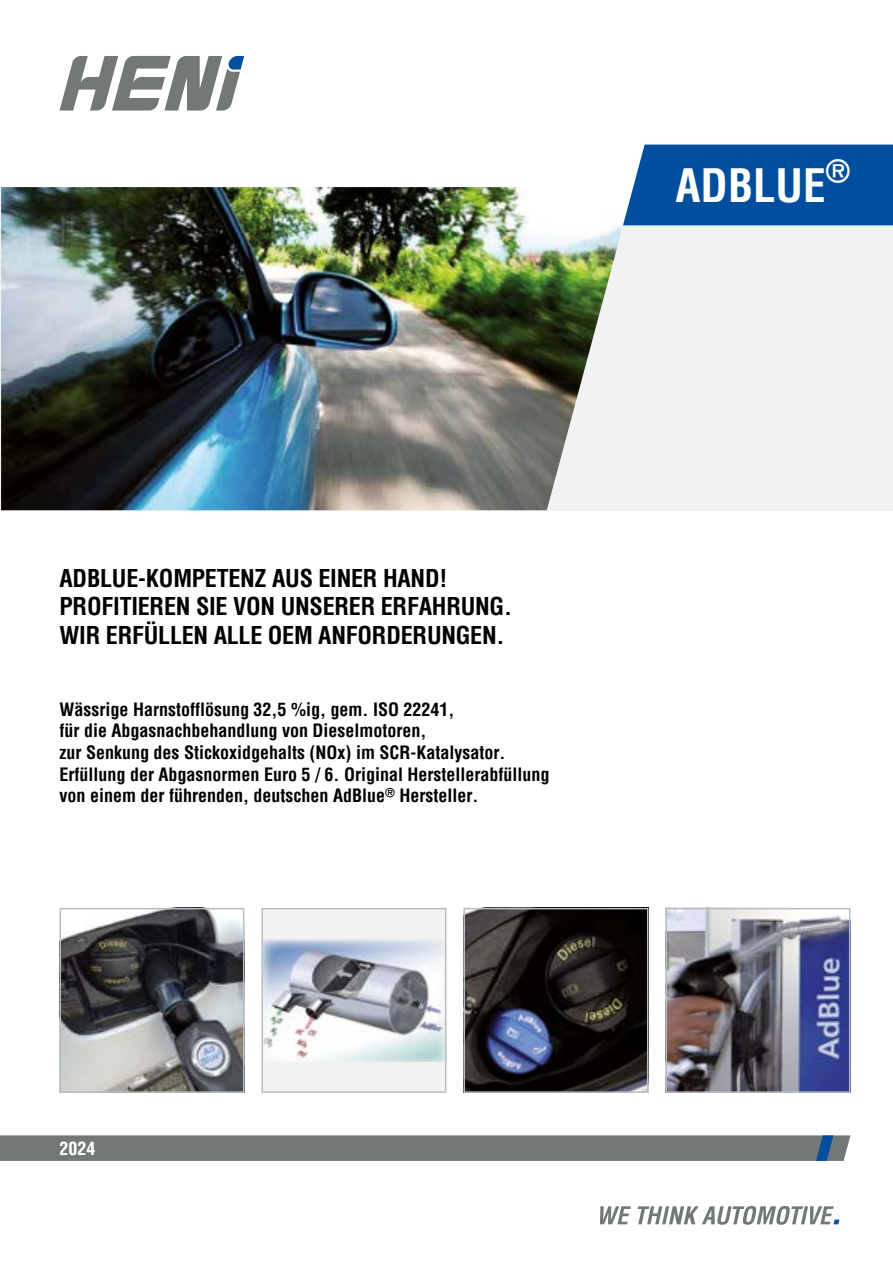
<style>
.page{position:relative;width:893px;height:1263px;background:#fff}
.page>*{position:absolute;margin:0;border:0;box-sizing:border-box;transform-origin:0 0}
.t1{font:700 condensed 45px "Helvetica";color:#fff}
.t2{font:700 condensed 24px/28.8px "Helvetica";letter-spacing:-.01em;color:#000}
.t3{font:700 condensed 18px/21.6px "Helvetica";color:#000}
.t4{font:700 condensed 18px "Helvetica";color:#fff}
</style>
<div class="page">
<svg style="left:60px;top:56px;width:184px;height:55px"></svg>
<div style="left:0;top:187px;width:893px;height:323px;background:#f1f2f2"></div>
<svg style="left:600px;top:1206px;width:239px;height:19px"></svg>
<img style="left:1px;top:187px;width:632px;height:323px">
<div style="left:623px;top:145px;width:270px;height:80px;background:#004f9f"></div>
<div style="left:262px;top:909px;width:184px;height:183px;background:#f1f2f2"></div>
<img style="left:264px;top:939px;width:179px;height:123px">
<div style="left:261px;top:908px;width:185px;height:185px;border:2px solid #babebe"></div>
<img style="left:466px;top:911px;width:179px;height:179px">
<div style="left:463px;top:908px;width:185px;height:185px;border:2px solid #babebe"></div>
<img style="left:668px;top:911px;width:179px;height:179px">
<div style="left:665px;top:908px;width:185px;height:185px;border:2px solid #babebe"></div>
<img style="left:62px;top:911px;width:179px;height:179px">
<div style="left:59px;top:908px;width:185px;height:185px;border:2px solid #babebe"></div>
<div style="left:0;top:1135px;width:850px;height:26px;background:#727777"></div>
<h1 class="t1" style="left:675px;top:156px;width:176px">ADBLUE<sup>®</sup></h1>
<h2 class="t2" style="left:60px;top:563px;width:454px">ADBLUE-KOMPETENZ AUS EINER HAND!<br>PROFITIEREN SIE VON UNSERER ERFAHRUNG.<br>WIR ERFÜLLEN ALLE OEM ANFORDERUNGEN.</h2>
<p class="t3" style="left:60px;top:698px;width:491px">Wässrige Harnstofflösung 32,5 %ig, gem. ISO 22241,<br>für die Abgasnachbehandlung von Dieselmotoren,<br>zur Senkung des Stickoxidgehalts (NOx) im SCR-Katalysator.<br>Erfüllung der Abgasnormen Euro 5 / 6. Original Herstellerabfüllung von einem der führenden, deutschen AdBlue<sup>®</sup> Hersteller.</p>
<p class="t4" style="left:60px;top:1136px;width:37px">2024</p>
</div>
